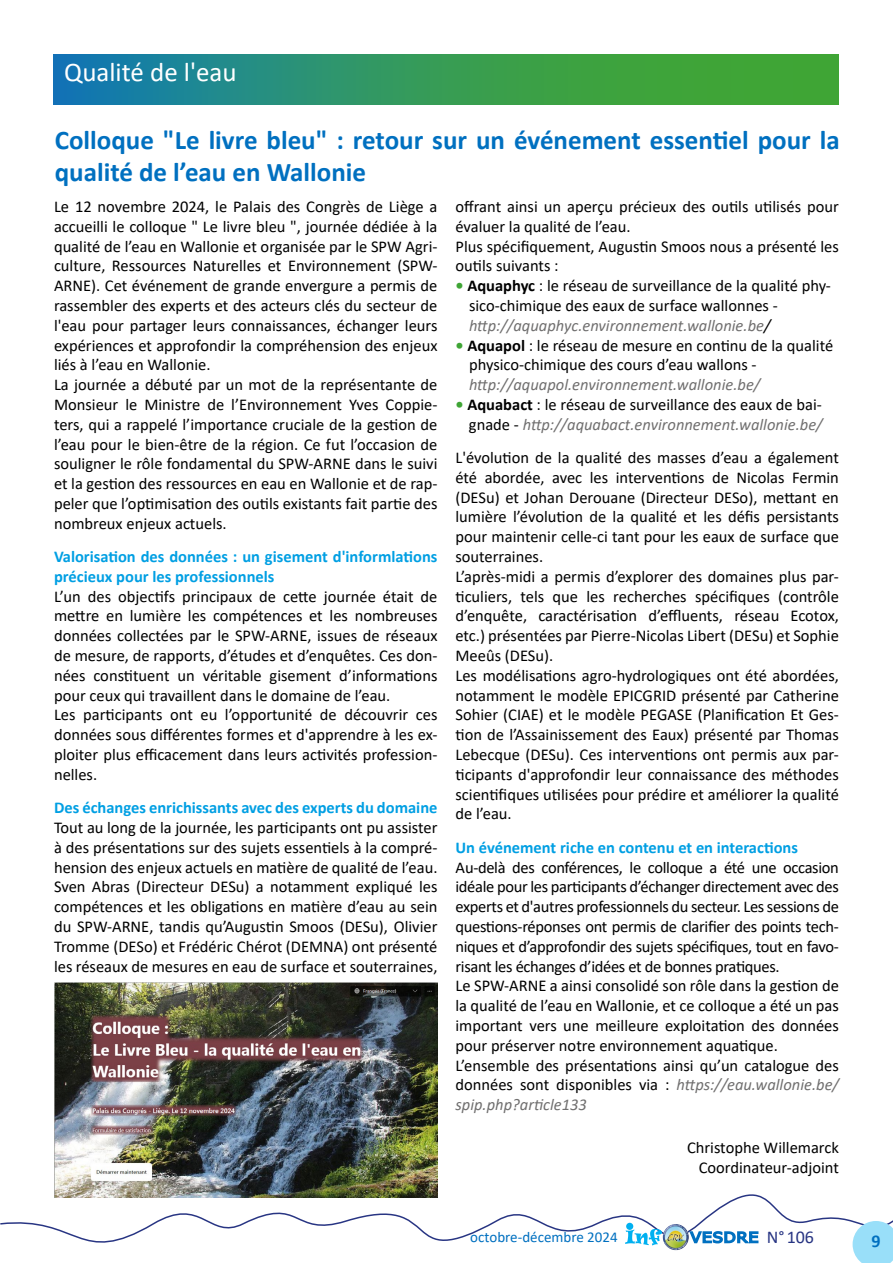
<style>
.page{position:relative;width:893px;height:1263px;background:#fff}
.page>*{position:absolute;margin:0;border:0;box-sizing:border-box;transform-origin:0 0}
.t1{font:700 27px/32.4px "Calibri";color:#0070c0}
.t2{font:27px "Calibri";color:#fff}
.t3{font:18px "Calibri";color:#283583}
.t4{font:700 18px "Calibri";color:#0070c0}
.t5{font:16.5px/19.8px "Calibri";color:#000}
.t6{font:16.5px/19.8px "Calibri";letter-spacing:-.02em;color:#000}
.t7{font:700 16.5px/19.8px "Calibri";color:#009fe3}
.t8{font:italic 16.5px "Calibri";color:#706f6f}
.t9{font:15px "Calibri";color:#0070c0}
.s1{font-weight:700;color:#3fa535}
.s2{font-weight:700}
.s3{font-style:italic;color:#706f6f}
.s4{font-style:italic}
</style>
<div class="page">
<svg style="left:0;top:1155px;width:893px;height:96px"></svg>
<svg style="left:625px;top:1229px;width:37px;height:17px"></svg>
<svg style="left:688px;top:1230px;width:71px;height:15px"></svg>
<img style="left:663px;top:1224px;width:26px;height:26px;border-radius:13px">
<div style="left:626px;top:1223px;width:7px;height:7px;background:#00b0f0;border-radius:50%"></div>
<svg style="left:853px;top:1221px;width:40px;height:42px;background:#a1dff7"></svg>
<svg style="left:54px;top:54px;width:784px;height:51px;background:#309661"></svg>
<img style="left:54px;top:983px;width:383px;height:215px">
<h1 class="t2" style="left:64px;top:54px;width:174px">Qualité de l'eau</h1>
<h1 class="t1" style="left:55px;top:123px;width:786px">Colloque "Le livre bleu" : retour sur un événement essentiel pour la qualité de l’eau en Wallonie</h1>
<p class="t5" style="left:54px;top:196px;width:385px">Le 12 novembre 2024, le Palais des Congrès de Liège a accueilli le colloque " Le livre bleu ", journée dédiée à la qualité de l’eau en Wallonie et organisée par le SPW Agri&shy;culture, Ressources Naturelles et Environnement (SPW-ARNE). Cet événement de grande envergure a permis de rassembler des experts et des acteurs clés du secteur de l'eau pour partager leurs connaissances, échanger leurs expériences et approfondir la compréhension des enjeux liés à l’eau en Wallonie.<br>La journée a débuté par un mot de la représentante de Monsieur le Ministre de l’Environnement Yves Coppie&shy;ters, qui a rappelé l’importance cruciale de la gestion de l’eau pour le bien-être de la région. Ce fut l’occasion de souligner le rôle fondamental du SPW-ARNE dans le suivi et la gestion des ressources en eau en Wallonie et de rap&shy;peler que l’optimisation des outils existants fait partie des nombreux enjeux actuels.</p>
<p class="t7" style="left:54px;top:546px;width:385px">Valorisation des données : un gisement d'informlations précieux pour les professionnels</p>
<p class="t5" style="left:54px;top:586px;width:385px">L’un des objectifs principaux de cette journée était de mettre en lumière les compétences et les nombreuses données collectées par le SPW-ARNE, issues de réseaux de mesure, de rapports, d’études et d’enquêtes. Ces don&shy;nées constituent un véritable gisement d’informations pour ceux qui travaillent dans le domaine de l’eau.<br>Les participants ont eu l’opportunité de découvrir ces données sous différentes formes et d'apprendre à les ex&shy;ploiter plus efficacement dans leurs activités profession&shy;nelles.</p>
<p class="t7" style="left:54px;top:797px;width:385px">Des échanges enrichissants avec des experts du domaine</p>
<p class="t5" style="left:54px;top:817px;width:385px;text-align:justify">Tout au long de la journée, les participants ont pu assister à des présentations sur des sujets essentiels à la compré&shy;hension des enjeux actuels en matière de qualité de l’eau.<br>Sven Abras (Directeur DESu) a notamment expliqué les compétences et les obligations en matière d’eau au sein du SPW-ARNE, tandis qu’Augustin Smoos (DESu), Olivier Tromme (DESo) et Frédéric Chérot (DEMNA) ont présenté les réseaux de mesures en eau de surface et souterraines,</p>
<p class="t5" style="left:455px;top:196px;width:385px">offrant ainsi un aperçu précieux des outils utilisés pour évaluer la qualité de l’eau.<br>Plus spécifiquement, Augustin Smoos nous a présenté les outils suivants :</p>
<p class="t5" style="left:469px;top:275px;width:363px;text-indent:-13px"><span class="s1">•</span> <span class="s2">Aquaphyc</span> : le réseau de surveillance de la qualité phy&shy;sico-chimique des eaux de surface wallonnes - <span class="s3">http://aquaphyc.environnement.wallonie.be</span><span class="s4">/</span></p>
<p class="t5" style="left:469px;top:335px;width:366px;text-indent:-13px"><span class="s1">•</span> <span class="s2">Aquapol</span> : le réseau de mesure en continu de la qualité physico-chimique des cours d’eau wallons -</p>
<p class="t8" style="left:469px;top:373px;width:293px">http://aquapol.environnement.wallonie.be/</p>
<p class="t5" style="left:455px;top:394px;width:369px;text-align:right"><span class="s1">•</span> <span class="s2">Aquabact</span> : le réseau de surveillance des eaux de bai&shy;gnade - <span class="s3">http://aquabact.environnement.wallonie.be/</span></p>
<p class="t5" style="left:455px;top:447px;width:385px">L'évolution de la qualité des masses d’eau a également été abordée, avec les interventions de Nicolas Fermin (DESu) et Johan Derouane (Directeur DESo), mettant en lumière l’évolution de la qualité et les défis persistants pour maintenir celle-ci tant pour les eaux de surface que souterraines.<br>L’après-midi a permis d’explorer des domaines plus par&shy;ticuliers, tels que les recherches spécifiques (contrôle d’enquête, caractérisation d’effluents, réseau Ecotox, etc.) présentées par Pierre-Nicolas Libert (DESu) et Sophie Meeûs (DESu).<br>Les modélisations agro-hydrologiques ont été abordées, notamment le modèle EPICGRID présenté par Catherine Sohier (CIAE) et le modèle PEGASE (Planification Et Ges&shy;tion de l’Assainissement des Eaux) présenté par Thomas Lebecque (DESu). Ces interventions ont permis aux par&shy;ticipants d'approfondir leur connaissance des méthodes scientifiques utilisées pour prédire et améliorer la qualité de l’eau.</p>
<p class="t7" style="left:455px;top:837px;width:344px">Un événement riche en contenu et en interactions</p>
<p class="t6" style="left:455px;top:857px;width:385px">Au-delà des conférences, le colloque a été une occasion idéale pour les participants d’échanger directement avec des experts et d'autres professionnels du secteur. Les sessions de questions-réponses ont permis de clarifier des points tech&shy;niques et d’approfondir des sujets spécifiques, tout en favo&shy;risant les échanges d’idées et de bonnes pratiques.<br>Le SPW-ARNE a ainsi consolidé son rôle dans la gestion de la qualité de l’eau en Wallonie, et ce colloque a été un pas important vers une meilleure exploitation des données pour préserver notre environnement aquatique.<br>L’ensemble des présentations ainsi qu’un catalogue des données sont disponibles via : <span class="s3">https://eau.wallonie.be/ spip.php?article133</span></p>
<p class="t5" style="left:687px;top:1137px;width:153px;text-align:right">Christophe Willemarck<br>Coordinateur-adjoint</p>
<p class="t9" style="left:470px;top:1227px;width:149px">octobre-décembre 2024</p>
<p class="t3" style="left:767px;top:1225px;width:49px">N° 106</p>
<p class="t4" style="left:871px;top:1228px;width:11px">9</p>
</div>
